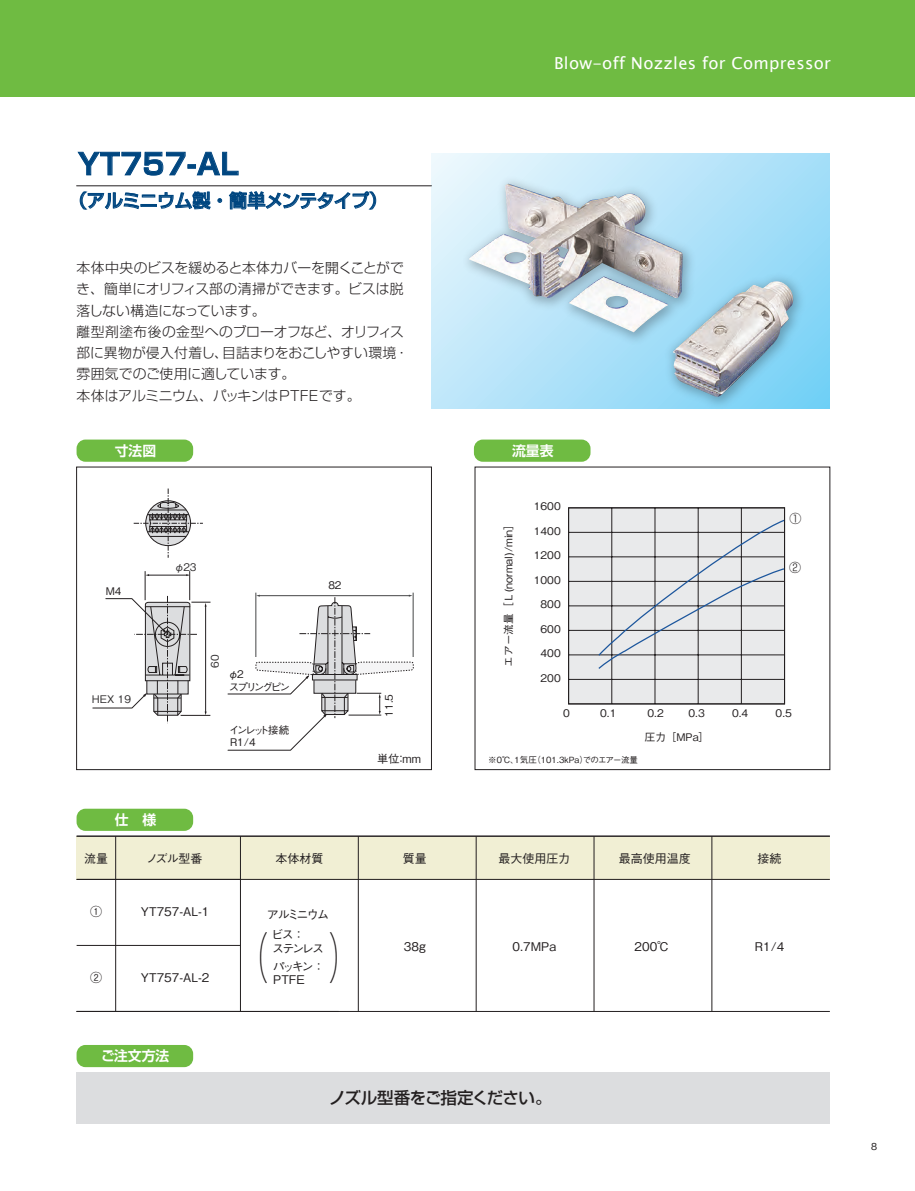
<style>
.page{position:relative;width:915px;height:1191px;background:#fff}
.page>*{position:absolute;margin:0;border:0;box-sizing:border-box;transform-origin:0 0}
.t1{font:300 expanded 53.7px "Shin Go Pro";color:#231f20;scale:.47 1}
.t2{font:700 28.65px "Shin Go Pr 6 N De";letter-spacing:.015em;color:#004680}
.t3{font:500 18px "Shin Go Pr 6 N";letter-spacing:-.03em;color:#004680}
.t4{font:16.5px "Lucida Sans Unicode";letter-spacing:.015em;color:#fff}
.t5{font:500 16.5px "Shin Go Pro";letter-spacing:-.04em;color:#231f20}
.t6{font:300 13.8px/21.3px "Shin Go Pro";letter-spacing:-.005em;color:#231f20}
.t7{font:700 13.8px "Shin Go Pr 6 N De";color:#fff}
.t8{font:500 12px/13.8px "Gothic BBB Pro";color:#231f20}
.t9{font:500 12px/13.8px "Gothic BBB Pro";letter-spacing:-.09em;color:#231f20}
.t10{font:300 12px "Shin Go";color:#231f20}
.t11{font:500 11.25px "Gothic BBB Pro";color:#231f20}
.t12{font:500 10.5px "Gothic BBB Pro";color:#231f20}
.t13{font:500 10.5px/12.6px "Gothic BBB Pr 6 N";letter-spacing:-.175em;color:#231f20}
.t14{font:500 10.5px/12.6px "Gothic BBB Pro";letter-spacing:-.2em;color:#231f20}
.t15{font:500 10.5px "Gothic BBB Pr 6 N";color:#323031}
.t16{font:500 9.6px "Gothic BBB Pro";color:#231f20}
.t17{font:500 8.55px "Gothic BBB Pro";color:#231f20}
</style>
<div class="page">
<svg style="left:431px;top:154px;width:398px;height:255px;background:#b2e3f9"></svg>
<img style="left:457px;top:171px;width:244px;height:180px">
<img style="left:468px;top:184px;width:215px;height:148px">
<img style="left:659px;top:268px;width:152px;height:141px">
<img style="left:673px;top:281px;width:120px;height:116px">
<div style="left:76px;top:808px;width:117px;height:23px;background:#6fbb42;border-radius:9px"></div>
<div style="left:77px;top:1072px;width:752px;height:52px;background:#dcdddf"></div>
<svg style="left:78px;top:152px;width:160px;height:23px"></svg>
<svg style="left:80px;top:191px;width:131px;height:18px"></svg>
<svg style="left:218px;top:198px;width:4px;height:5px"></svg>
<svg style="left:229px;top:191px;width:147px;height:19px"></svg>
<hr style="left:77px;top:185px;width:354px;height:1px;background:#231f20">
<div style="left:76px;top:1045px;width:117px;height:22px;background:#6fbb42;border-radius:9px"></div>
<div style="left:76px;top:439px;width:117px;height:23px;background:#6fbb42;border-radius:9px"></div>
<div style="left:473px;top:439px;width:117px;height:23px;background:#6fbb42;border-radius:9px"></div>
<div style="left:76px;top:467px;width:355px;height:303px;border:1px solid #231f20"></div>
<div style="left:77px;top:836px;width:752px;height:43px;background:#f1efd4"></div>
<hr style="left:77px;top:879px;width:752px;height:1px;background:#231f20">
<hr style="left:77px;top:836px;width:752px;height:1px;background:#231f20">
<hr style="left:240px;top:836px;width:1px;height:175px;background:#231f20">
<hr style="left:358px;top:836px;width:1px;height:175px;background:#231f20">
<hr style="left:475px;top:836px;width:1px;height:175px;background:#231f20">
<hr style="left:593px;top:836px;width:1px;height:175px;background:#231f20">
<hr style="left:711px;top:836px;width:1px;height:175px;background:#231f20">
<hr style="left:77px;top:1011px;width:752px;height:1px;background:#231f20">
<hr style="left:77px;top:835px;width:752px;height:1px;background:#231f20">
<hr style="left:77px;top:945px;width:163px;height:1px;background:#231f20">
<hr style="left:413px;top:592px;width:1px;height:65px;background:#454647">
<hr style="left:255px;top:592px;width:1px;height:65px;background:#454647">
<svg style="left:227px;top:594px;width:186px;height:156px"></svg>
<hr style="left:115px;top:836px;width:1px;height:175px;background:#231f20">
<svg style="left:570px;top:507px;width:216px;height:197px;background:#dadbdd"></svg>
<div style="left:568px;top:507px;width:216px;height:197px;border:1px solid #231f20"></div>
<svg style="left:134px;top:488px;width:69px;height:70px"></svg>
<svg style="left:92px;top:571px;width:119px;height:152px"></svg>
<div style="left:0;top:0;width:914px;height:96px;background:#6fbb42"></div>
<h2 class="t2" style="left:78px;top:140px;width:162px">YT757-AL</h2>
<h3 class="t3" style="left:69px;top:186px;width:319px">（アルミニウム製・簡単メンテタイプ）</h3>
<p class="t6" style="left:76px;top:255px;width:334px">本体中央のビスを緩めると本体カバーを開くことができ、簡単にオリフィス部の清掃ができます。ビスは脱落しない構造になっています。<br>離型剤塗布後の金型へのブローオフなど、オリフィス部に異物が侵入付着し、目詰まりをおこしやすい環境・雰囲気でのご使用に適しています。<br>本体はアルミニウム、パッキンはPTFEです。</p>
<p class="t4" style="left:554px;top:50px;width:278px">Blow-off Nozzles for Compressor</p>
<p class="t7" style="left:115px;top:439px;width:43px">寸法図</p>
<p class="t7" style="left:512px;top:439px;width:43px">流量表</p>
<p class="t13" style="left:106px;top:584px;width:17px">M4</p>
<p class="t15" style="left:174px;top:558px;width:24px">φ23</p>
<p class="t15" style="left:206px;top:668px;width:15px;rotate:-90deg">60</p>
<p class="t13" style="left:228px;top:667px;width:63px">φ2<br>スプリングピン</p>
<p class="t13" style="left:328px;top:578px;width:15px">82</p>
<p class="t12" style="left:499px;top:666px;width:149px;rotate:-90deg">エアー流量［Ｌ(normal)/min］</p>
<p class="t12" style="left:533px;top:498px;width:28px">1600</p>
<p class="t12" style="left:533px;top:522px;width:28px">1400</p>
<p class="t12" style="left:533px;top:547px;width:28px">1200</p>
<p class="t12" style="left:533px;top:571px;width:28px">1000</p>
<p class="t12" style="left:540px;top:596px;width:22px">800</p>
<p class="t12" style="left:540px;top:620px;width:22px">600</p>
<p class="t12" style="left:540px;top:645px;width:22px">400</p>
<p class="t12" style="left:540px;top:669px;width:22px">200</p>
<p class="t10" style="left:789px;top:511px;width:13px">①</p>
<p class="t10" style="left:788px;top:560px;width:13px">②</p>
<p class="t15" style="left:92px;top:691px;width:41px">HEX 19</p>
<p class="t7" style="left:115px;top:808px;width:43px">仕　様</p>
<p class="t14" style="left:229px;top:722px;width:62px">インレット接続<br>R1/4</p>
<p class="t13" style="left:381px;top:716px;width:24px;rotate:-90deg">11.5</p>
<p class="t11" style="left:377px;top:749px;width:45px">単位：mm</p>
<p class="t12" style="left:563px;top:705px;width:8px">0</p>
<p class="t12" style="left:600px;top:705px;width:18px">0.1</p>
<p class="t12" style="left:647px;top:705px;width:18px">0.2</p>
<p class="t12" style="left:688px;top:705px;width:18px">0.3</p>
<p class="t12" style="left:731px;top:705px;width:18px">0.4</p>
<p class="t12" style="left:775px;top:705px;width:18px">0.5</p>
<p class="t12" style="left:644px;top:728px;width:66px">圧力［MPa］</p>
<p class="t17" style="left:488px;top:752px;width:151px">※０℃、１気圧（101.3kPa）でのエアー流量</p>
<p class="t8" style="left:84px;top:850px;width:26px">流量</p>
<p class="t8" style="left:146px;top:850px;width:58px">ノズル型番</p>
<p class="t8" style="left:275px;top:850px;width:49px">本体材質</p>
<p class="t8" style="left:403px;top:850px;width:25px">質量</p>
<p class="t8" style="left:498px;top:850px;width:73px">最大使用圧力</p>
<p class="t8" style="left:618px;top:850px;width:73px">最高使用温度</p>
<p class="t8" style="left:757px;top:850px;width:25px">接続</p>
<p class="t8" style="left:90px;top:903px;width:14px">①</p>
<p class="t8" style="left:90px;top:969px;width:14px">②</p>
<p class="t8" style="left:141px;top:903px;width:70px">YT757-AL-1</p>
<p class="t8" style="left:141px;top:969px;width:70px">YT757-AL-2</p>
<p class="t8" style="left:267px;top:906px;width:64px">アルミニウム</p>
<h1 class="t1" style="left:243px;top:914px;width:239px">（ ）</h1>
<p class="t8" style="left:271px;top:926px;width:54px">ビス：<br>ステンレス</p>
<p class="t9" style="left:273px;top:957px;width:53px">パッキン：<br>PTFE</p>
<p class="t8" style="left:404px;top:938px;width:23px">38g</p>
<p class="t8" style="left:512px;top:938px;width:45px">0.7MPa</p>
<p class="t8" style="left:634px;top:938px;width:36px">200℃</p>
<p class="t8" style="left:754px;top:938px;width:31px">R1/4</p>
<p class="t7" style="left:101px;top:1044px;width:70px">ご注文方法</p>
<p class="t5" style="left:329px;top:1084px;width:224px">ノズル型番をご指定ください。</p>
<p class="t16" style="left:870px;top:1138px;width:8px">8</p>
</div>
